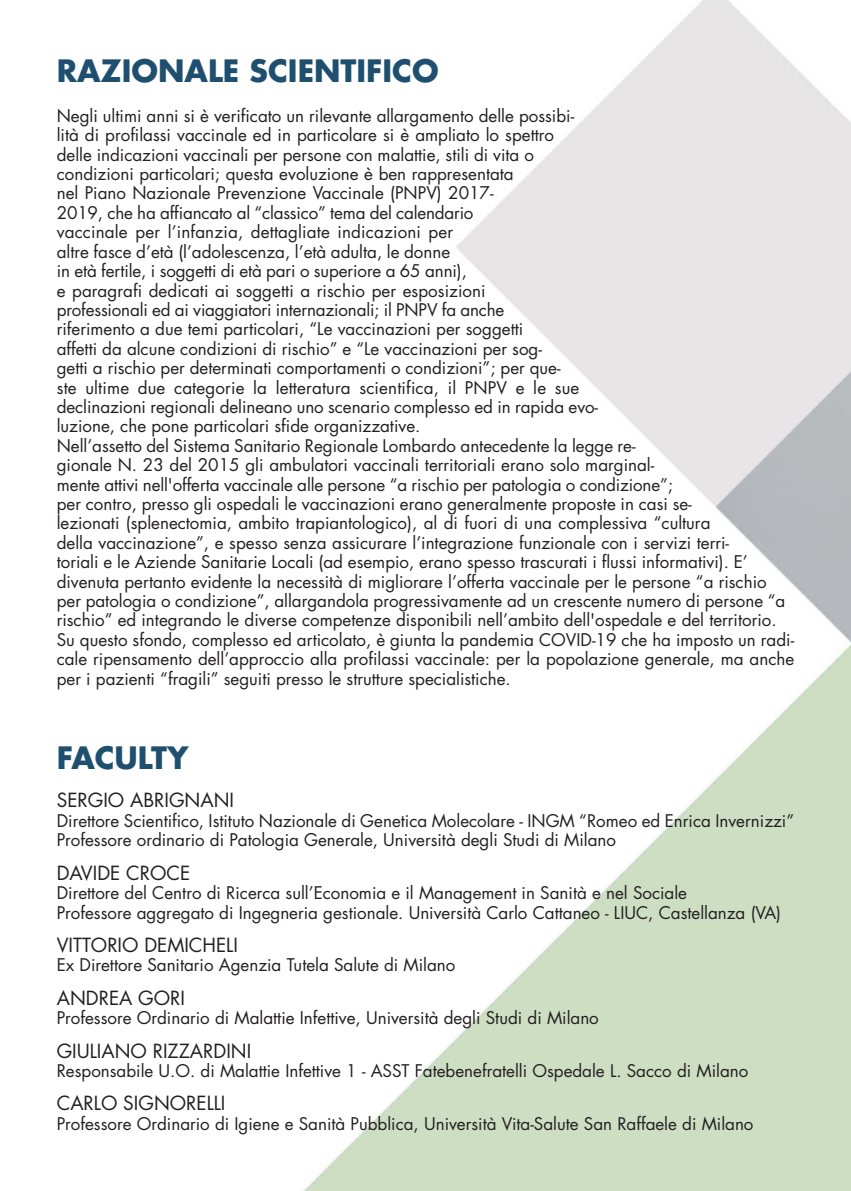
<style>
.page{position:relative;width:851px;height:1191px;background:#fff}
.page>*{position:absolute;margin:0;border:0;box-sizing:border-box;transform-origin:0 0}
.t1{font:700 30px "Futura";color:#1f4f6e}
.t2{font:19px "Futura";color:#231f20}
.t3{font:17px/19.4px "Futura";color:#231f20}
</style>
<div class="page">
<img style="left:302px;top:0;width:548px;height:1191px">
<h1 class="t1" style="left:57px;top:57px;width:383px">RAZIONALE SCIENTIFICO</h1>
<p class="t3" style="left:57px;top:107px;width:739px">Negli ultimi anni si è verificato un rilevante allargamento delle possibi-<br>lità di profilassi vaccinale ed in particolare si è ampliato lo spettro<br>delle indicazioni vaccinali per persone con malattie, stili di vita o<br>condizioni particolari; questa evoluzione è ben rappresentata<br>nel Piano Nazionale Prevenzione Vaccinale (PNPV) 2017-<br>2019, che ha affiancato al “classico” tema del calendario<br>vaccinale per l’infanzia, dettagliate indicazioni per<br>altre fasce d’età (l’adolescenza, l’età adulta, le donne<br>in età fertile, i soggetti di età pari o superiore a 65 anni),<br>e paragrafi dedicati ai soggetti a rischio per esposizioni<br>professionali ed ai viaggiatori internazionali; il PNPV fa anche<br>riferimento a due temi particolari, “Le vaccinazioni per soggetti<br>affetti da alcune condizioni di rischio” e “Le vaccinazioni per sog-<br>getti a rischio per determinati comportamenti o condizioni”; per que-<br>ste ultime due categorie la letteratura scientifica, il PNPV e le sue<br>declinazioni regionali delineano uno scenario complesso ed in rapida evo-<br>luzione, che pone particolari sfide organizzative.<br>Nell’assetto del Sistema Sanitario Regionale Lombardo antecedente la legge re-<br>gionale N. 23 del 2015 gli ambulatori vaccinali territoriali erano solo marginal-<br>mente attivi nell'offerta vaccinale alle persone “a rischio per patologia o condizione”;<br>per contro, presso gli ospedali le vaccinazioni erano generalmente proposte in casi se-<br>lezionati (splenectomia, ambito trapiantologico), al di fuori di una complessiva “cultura<br>della vaccinazione”, e spesso senza assicurare l’integrazione funzionale con i servizi terri-<br>toriali e le Aziende Sanitarie Locali (ad esempio, erano spesso trascurati i flussi informativi). E’ divenuta pertanto evidente la necessità di migliorare l’offerta vaccinale per le persone “a rischio per patologia o condizione”, allargandola progressivamente ad un crescente numero di persone “a rischio” ed integrando le diverse competenze disponibili nell’ambito dell'ospedale e del territorio.<br>Su questo sfondo, complesso ed articolato, è giunta la pandemia COVID-19 che ha imposto un radi&shy;cale ripensamento dell’approccio alla profilassi vaccinale: per la popolazione generale, ma anche per i pazienti “fragili” seguiti presso le strutture specialistiche.</p>
<h1 class="t1" style="left:57px;top:743px;width:133px">FACULTY</h1>
<p class="t2" style="left:57px;top:791px;width:179px">SERGIO ABRIGNANI</p>
<p class="t3" style="left:57px;top:812px;width:738px">Direttore Scientifico, Istituto Nazionale di Genetica Molecolare - INGM “Romeo ed Enrica Invernizzi”<br>Professore ordinario di Patologia Generale, Università degli Studi di Milano</p>
<p class="t2" style="left:57px;top:864px;width:135px">DAVIDE CROCE</p>
<p class="t3" style="left:57px;top:884px;width:725px">Direttore del Centro di Ricerca sull’Economia e il Management in Sanità e nel Sociale<br>Professore aggregato di Ingegneria gestionale. Università Carlo Cattaneo - LIUC, Castellanza (VA)</p>
<p class="t2" style="left:57px;top:936px;width:183px">VITTORIO DEMICHELI</p>
<p class="t3" style="left:57px;top:956px;width:400px">Ex Direttore Sanitario Agenzia Tutela Salute di Milano</p>
<p class="t2" style="left:57px;top:989px;width:130px">ANDREA GORI</p>
<p class="t3" style="left:57px;top:1009px;width:543px">Professore Ordinario di Malattie Infettive, Università degli Studi di Milano</p>
<p class="t2" style="left:57px;top:1041px;width:196px">GIULIANO RIZZARDINI</p>
<p class="t3" style="left:57px;top:1062px;width:693px">Responsabile U.O. di Malattie Infettive 1 - ASST Fatebenefratelli Ospedale L. Sacco di Milano</p>
<p class="t2" style="left:57px;top:1094px;width:170px">CARLO SIGNORELLI</p>
<p class="t3" style="left:57px;top:1115px;width:698px">Professore Ordinario di Igiene e Sanità Pubblica, Università Vita-Salute San Raffaele di Milano</p>
</div>
